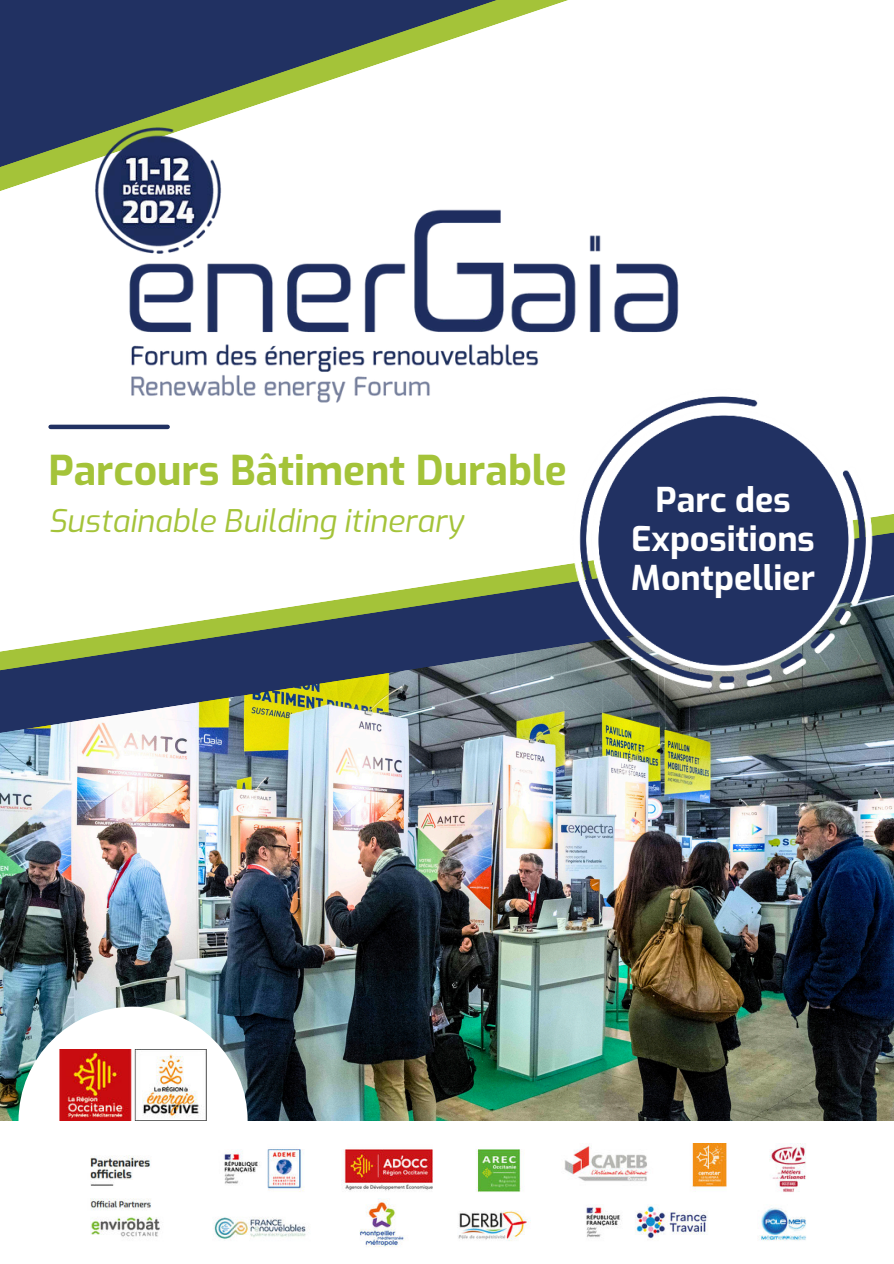
<style>
.page{position:relative;width:894px;height:1264px;background:#fff}
.page>*{position:absolute;margin:0;border:0;box-sizing:border-box;transform-origin:0 0}
.t1{font:700 40.95px "Exo";color:#a4c339}
.t2{font:700 34.05px/39.3px "Exo";color:#fff;text-align:center}
.t3{font:italic 31.2px "Exo";color:#a4c339}
</style>
<div class="page">
<img style="left:0;top:746px;width:893px;height:375px">
<svg style="left:0;top:527px;width:893px;height:219px"></svg>
<div style="left:18px;top:1006px;width:229px;height:229px;background:#fff;border-radius:50%"></div>
<img style="left:59px;top:1049px;width:148px;height:71px">
<img style="left:560px;top:515px;width:323px;height:185px">
<img style="left:568px;top:397px;width:308px;height:295px">
<div style="left:51px;top:424px;width:117px;height:5px;background:#213162"></div>
<svg style="left:0;top:0;width:567px;height:178px;fill:#213162"></svg>
<img style="left:30px;top:110px;width:703px;height:310px">
<img style="left:90px;top:1143px;width:716px;height:104px">
<p class="t1" style="left:48px;top:439px;width:519px">Parcours Bâtiment Durable</p>
<p class="t3" style="left:48px;top:498px;width:417px">Sustainable Building itinerary</p>
<p class="t2" style="left:630px;top:477px;width:186px">Parc des<br>Expositions<br>Montpellier</p>
</div>
